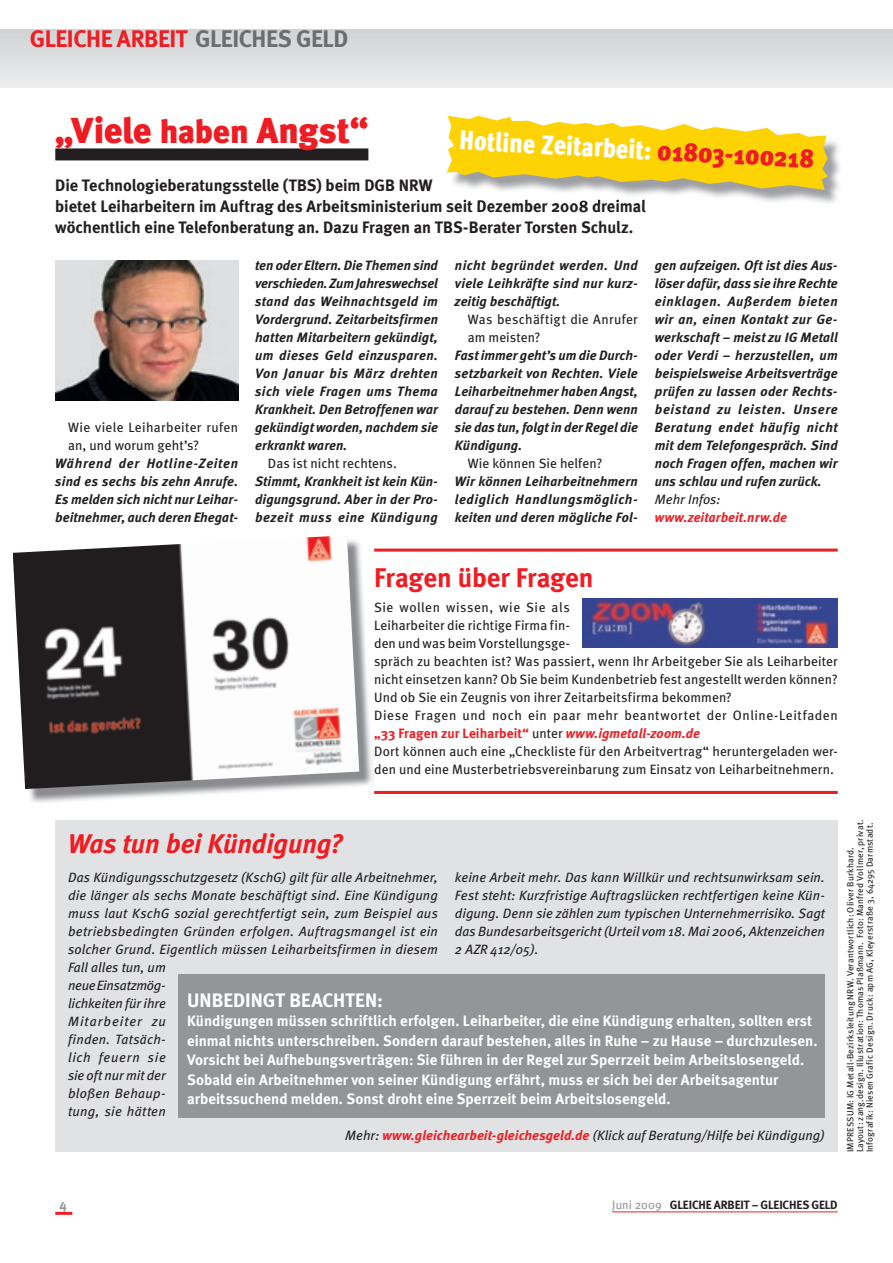
<style>
.page{position:relative;width:893px;height:1263px;background:#fff}
.page>*{position:absolute;margin:0;border:0;box-sizing:border-box;transform-origin:0 0}
.t1{font:900 36px "Meta";letter-spacing:-.01em;color:#ee1d23}
.t2{font:900 27px "Meta Cond";color:#fff}
.t3{font:italic 700 27px "Meta";letter-spacing:-.005em;color:#ee1d23}
.t4{font:700 27px "Meta";color:#ee1d23}
.t5{font:700 24px "Meta";letter-spacing:-.02em;color:#ee1d23}
.t6{font:700 19.5px "Meta";color:#fff}
.t7{font:700 16.5px/21px "Meta";color:#231f20}
.t8{font:700 15px/19.5px "Meta";color:#fff}
.t9{font:italic 700 13.5px/18px "Meta";letter-spacing:.01em;color:#231f20;text-align:justify}
.t10{font:italic 13.5px/18px "Meta";letter-spacing:.015em;color:#231f20}
.t11{font:13.5px/18px "Meta";letter-spacing:.01em;color:#231f20}
.t12{font:italic 700 13.5px "Meta";letter-spacing:.01em;color:#ee1d23}
.t13{font:700 13.5px "Meta";color:#939598}
.t14{font:700 12px "Meta";letter-spacing:-.01em;color:#231f20}
.t15{font:9px/9.8px "Meta";letter-spacing:.02em;color:#231f20}
.s1{color:#6c6d70}
.s2{font-size:33px}
.s3{color:#ee1d23}
.s4{font-weight:700;color:#ee1d23}
.s5{font-weight:700;font-style:italic;color:#ee1d23}
.s6{font-weight:400;color:#939598}
</style>
<div class="page">
<hr style="left:612px;top:1211px;width:226px;height:1px;background:#ee1d23">
<hr style="left:55px;top:1212px;width:17px;height:3px;background:#ee1d23">
<div style="left:0;top:30px;width:893px;height:57px;background:linear-gradient(to right,#dfe0e2,#dfe0e2)"></div>
<div style="left:55px;top:148px;width:313px;height:12px;background:#231f20"></div>
<img style="left:55px;top:260px;width:183px;height:141px">
<img style="left:464px;top:141px;width:377px;height:62px">
<img style="left:449px;top:200px;width:197px;height:4px">
<svg style="left:447px;top:116px;width:381px;height:74px;background:#f4d540"></svg>
<div style="left:56px;top:821px;width:782px;height:331px;background:#e1e2e4"></div>
<div style="left:179px;top:974px;width:646px;height:143px;background:#939598"></div>
<img style="left:583px;top:598px;width:255px;height:49px">
<hr style="left:374px;top:549px;width:464px;height:3px;background:#ee1d23">
<hr style="left:374px;top:791px;width:464px;height:3px;background:#ee1d23">
<img style="left:29px;top:545px;width:344px;height:258px">
<img style="left:13px;top:536px;width:346px;height:253px">
<h3 class="t5" style="left:30px;top:23px;width:320px">GLEICHE ARBEIT <span class="s1">GLEICHES GELD</span></h3>
<h1 class="t1" style="left:55px;top:110px;width:315px">„Viele <span class="s2">haben</span> Angst“</h1>
<p class="t7" style="left:55px;top:174px;width:592px">Die Technologieberatungsstelle (TBS) beim DGB NRW<br>bietet Leiharbeitern im Auftrag des Arbeitsministerium seit Dezember 2008 dreimal wöchentlich eine Telefonberatung an. Dazu Fragen an TBS-Berater Torsten Schulz.</p>
<h2 class="t2" style="left:460px;top:124px;width:357px;rotate:3deg">Hotline Zeitarbeit: <span class="s3">01803-100218</span></h2>
<p class="t11" style="left:68px;top:418px;width:172px">Wie viele Leiharbeiter rufen an, und worum geht’s?</p>
<p class="t9" style="left:55px;top:454px;width:184px">Während der Hotline-Zeiten sind es sechs bis zehn Anrufe.<br>Es melden sich nicht nur Leihar&shy;beitnehmer, auch deren Ehegat-</p>
<p class="t9" style="left:255px;top:256px;width:184px">ten oder Eltern. Die Themen sind verschieden. Zum Jahreswechsel stand das Weihnachtsgeld im Vordergrund. Zeitarbeitsfirmen hatten Mitarbeitern gekündigt, um dieses Geld einzusparen.<br>Von Januar bis März drehten sich viele Fragen ums Thema Krankheit. Den Betroffenen war gekündigt worden, nachdem sie erkrankt waren.</p>
<p class="t11" style="left:268px;top:454px;width:131px">Das ist nicht rechtens.</p>
<p class="t9" style="left:255px;top:472px;width:184px">Stimmt, Krankheit ist kein Kün&shy;digungsgrund. Aber in der Pro&shy;bezeit muss eine Kündigung</p>
<p class="t9" style="left:455px;top:256px;width:184px">nicht begründet werden. Und viele Leihkräfte sind nur kurz&shy;zeitig beschäftigt.</p>
<p class="t11" style="left:468px;top:310px;width:172px">Was beschäftigt die Anrufer am meisten?</p>
<p class="t9" style="left:455px;top:346px;width:184px">Fast immer geht’s um die Durch&shy;setzbarkeit von Rechten. Viele Leiharbeitnehmer haben Angst, darauf zu bestehen. Denn wenn sie das tun, folgt in der Regel die Kündigung.</p>
<p class="t11" style="left:468px;top:454px;width:136px">Wie können Sie helfen?</p>
<p class="t9" style="left:455px;top:472px;width:184px">Wir können Leiharbeitnehmern lediglich Handlungsmöglich&shy;keiten und deren mögliche Fol-</p>
<p class="t9" style="left:655px;top:256px;width:184px">gen aufzeigen. Oft ist dies Aus&shy;löser dafür, dass sie ihre Rechte einklagen. Außerdem bieten wir an, einen Kontakt zur Ge&shy;werkschaft – meist zu IG Metall oder Verdi – herzustellen, um beispielsweise Arbeitsverträge prüfen zu lassen oder Rechts&shy;beistand zu leisten. Unsere Beratung endet häufig nicht mit dem Telefongespräch. Sind noch Fragen offen, machen wir uns schlau und rufen zurück.</p>
<p class="t10" style="left:655px;top:490px;width:67px">Mehr Infos:</p>
<p class="t12" style="left:655px;top:509px;width:134px">www.zeitarbeit.nrw.de</p>
<h2 class="t4" style="left:374px;top:561px;width:221px">Fragen über Fragen</h2>
<p class="t11" style="left:374px;top:598px;width:465px">Sie wollen wissen, wie Sie als<br>Leiharbeiter die richtige Firma fin-<br>den und was beim Vorstellungsge-<br>spräch zu beachten ist? Was passiert, wenn Ihr Arbeitgeber Sie als Leiharbeiter nicht einsetzen kann? Ob Sie beim Kundenbetrieb fest angestellt werden können?<br>Und ob Sie ein Zeugnis von ihrer Zeitarbeitsfirma bekommen?<br>Diese Fragen und noch ein paar mehr beantwortet der Online-Leitfaden <span class="s4">„33 Fragen zur Leiharbeit“</span> unter <span class="s5">www.igmetall-zoom.de<br></span>Dort können auch eine „Checkliste für den Arbeitvertrag“ heruntergeladen wer&shy;den und eine Musterbetriebsvereinbarung zum Einsatz von Leiharbeitnehmern.</p>
<h2 class="t3" style="left:68px;top:827px;width:276px">Was tun bei Kündigung?</h2>
<p class="t10" style="left:68px;top:868px;width:371px">Das Kündigungsschutzgesetz (KschG) gilt für alle Arbeitnehmer, die länger als sechs Monate beschäftigt sind. Eine Kündigung muss laut KschG sozial gerechtfertigt sein, zum Beispiel aus betriebsbedingten Gründen erfolgen. Auftragsmangel ist ein solcher Grund. Eigentlich müssen Leiharbeitsfirmen in diesem Fall alles tun, um<br>neue Einsatzmög-<br>lichkeiten für ihre<br>Mitarbeiter zu<br>finden. Tatsäch-<br>lich feuern sie<br>sie oft nur mit der<br>bloßen Behaup-<br>tung, sie hätten</p>
<p class="t10" style="left:455px;top:868px;width:371px;text-align:justify">keine Arbeit mehr. Das kann Willkür und rechtsunwirksam sein.<br>Fest steht: Kurzfristige Auftragslücken rechtfertigen keine Kün&shy;digung. Denn sie zählen zum typischen Unternehmerrisiko. Sagt das Bundesarbeitsgericht (Urteil vom 18. Mai 2006, Aktenzeichen 2 AZR 412/05).</p>
<h3 class="t6" style="left:187px;top:987px;width:197px">UNBEDINGT BEACHTEN:</h3>
<p class="t8" style="left:187px;top:1011px;width:632px">Kündigungen müssen schriftlich erfolgen. Leiharbeiter, die eine Kündigung erhalten, sollten erst einmal nichts unterschreiben. Sondern darauf bestehen, alles in Ruhe – zu Hause – durchzulesen.<br>Vorsicht bei Aufhebungsverträgen: Sie führen in der Regel zur Sperrzeit beim Arbeitslosengeld.<br>Sobald ein Arbeitnehmer von seiner Kündigung erfährt, muss er sich bei der Arbeitsagentur arbeitssuchend melden. Sonst droht eine Sperrzeit beim Arbeitslosengeld.</p>
<p class="t10" style="left:345px;top:1126px;width:481px">Mehr: <span class="s4">www.gleichearbeit-gleichesgeld.de</span> (Klick auf Beratung/Hilfe bei Kündigung)</p>
<p class="t15" style="left:845px;top:1152px;width:334px;rotate:-90deg">IMPRESSUM: IG Metall-Bezirksleitung NRW. Verantwortlich: Oliver Burkhard.<br>Layout: zang.design. Illustration: Thomas Plaßmann. Foto: Manfred Vollmer, privat.<br>Infografik: Niesen Grafic Design. Druck: apm AG, Kleyerstraße 3, 64295 Darmstadt.</p>
<p class="t13" style="left:60px;top:1195px;width:9px">4</p>
<p class="t14" style="left:612px;top:1197px;width:227px"><span class="s6">Juni 2009</span> GLEICHE ARBEIT – GLEICHES GELD</p>
</div>
